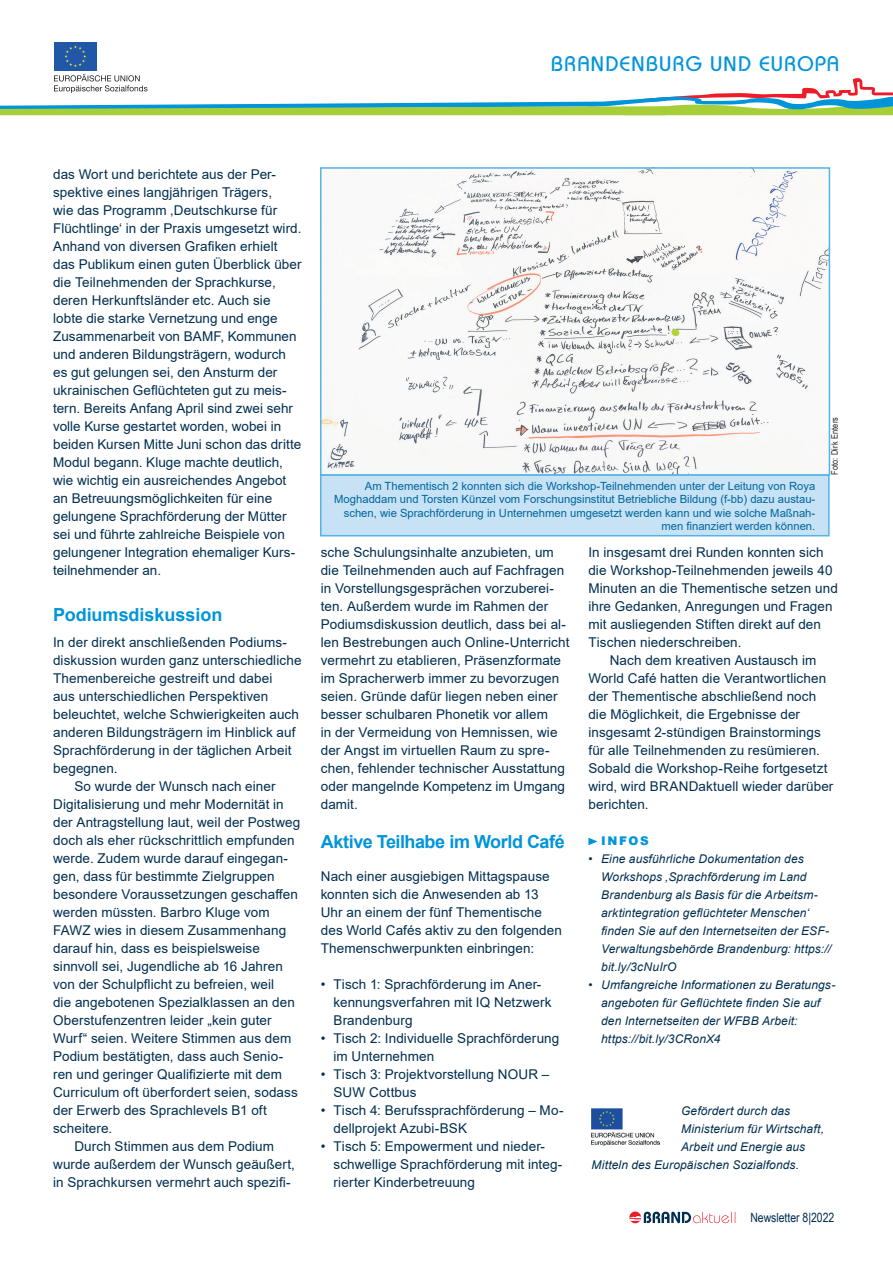
<style>
.page{position:relative;width:893px;height:1263px;background:#fff}
.page>*{position:absolute;margin:0;border:0;box-sizing:border-box;transform-origin:0 0}
.t1{font:21px "Bauhaus";letter-spacing:.07em;color:#0095d9}
.t2{font:700 18px "Arial";letter-spacing:-.015em;color:#0095d9}
.t3{font:13.5px/18px "Arial";letter-spacing:.005em;color:#002e4f}
.t4{font:12.75px "Arial Narrow";color:#002e4f}
.t5{font:italic 12px/18px "Arial";letter-spacing:.01em;color:#002e4f}
.t6{font:900 12px "Arial";letter-spacing:.135em;color:#0095d9}
.t7{font:11.25px/13.5px "Arial";color:#00679d;text-align:right}
.t8{font:9px "Arial Narrow";letter-spacing:.02em;color:#231f20}
</style>
<div class="page">
<div style="left:54px;top:42px;width:43px;height:29px;background:#2058a7"></div>
<svg style="left:65px;top:46px;width:21px;height:21px"></svg>
<svg style="left:0;top:74px;width:893px;height:41px"></svg>
<svg style="left:629px;top:1212px;width:106px;height:11px"></svg>
<img style="left:591px;top:1108px;width:69px;height:38px">
<svg style="left:588px;top:838px;width:10px;height:7px"></svg>
<div style="left:321px;top:475px;width:508px;height:61px;background:#c7e2f5"></div>
<div style="left:320px;top:474px;width:510px;height:62px;border:2px solid #54b4e5"></div>
<img style="left:323px;top:170px;width:504px;height:303px">
<div style="left:320px;top:167px;width:510px;height:309px;border:2px solid #54b4e5"></div>
<h1 class="t1" style="left:551px;top:51px;width:289px">BRANDENBURG UND EUROPA</h1>
<p class="t3" style="left:53px;top:165px;width:250px">das Wort und berichtete aus der Per&shy;spektive eines langjährigen Trägers,<br>wie das Programm ‚Deutschkurse für Flüchtlinge‘ in der Praxis umgesetzt wird.<br>Anhand von diversen Grafiken erhielt das Publikum einen guten Überblick über die Teilnehmenden der Sprachkurse, deren Herkunftsländer etc. Auch sie lobte die starke Vernetzung und enge Zusammenarbeit von BAMF, Kommunen und anderen Bildungsträgern, wodurch es gut gelungen sei, den Ansturm der ukrainischen Geflüchteten gut zu meis&shy;tern. Bereits Anfang April sind zwei sehr volle Kurse gestartet worden, wobei in beiden Kursen Mitte Juni schon das dritte Modul begann. Kluge machte deutlich, wie wichtig ein ausreichendes Angebot an Betreuungsmöglichkeiten für eine gelungene Sprachförderung der Mütter sei und führte zahlreiche Beispiele von gelungener Integration ehemaliger Kurs&shy;teilnehmender an.</p>
<h2 class="t2" style="left:53px;top:602px;width:171px">Podiumsdiskussion</h2>
<p class="t3" style="left:53px;top:633px;width:235px">In der direkt anschließenden Podiums-</p>
<p class="t3" style="left:53px;top:651px;width:250px">diskussion wurden ganz unterschiedliche</p>
<p class="t3" style="left:53px;top:669px;width:221px">Themenbereiche gestreift und dabei</p>
<p class="t3" style="left:53px;top:687px;width:217px">aus unterschiedlichen Perspektiven</p>
<p class="t3" style="left:53px;top:705px;width:247px">beleuchtet, welche Schwierigkeiten auch</p>
<p class="t3" style="left:53px;top:723px;width:244px">anderen Bildungsträgern im Hinblick auf</p>
<p class="t3" style="left:53px;top:741px;width:240px">Sprachförderung in der täglichen Arbeit</p>
<p class="t3" style="left:53px;top:759px;width:66px">begegnen.</p>
<p class="t3" style="left:74px;top:777px;width:203px">So wurde der Wunsch nach einer</p>
<p class="t3" style="left:53px;top:795px;width:232px">Digitalisierung und mehr Modernität in</p>
<p class="t3" style="left:53px;top:813px;width:249px">der Antragstellung laut, weil der Postweg</p>
<p class="t3" style="left:53px;top:831px;width:243px">doch als eher rückschrittlich empfunden</p>
<p class="t3" style="left:53px;top:849px;width:236px">werde. Zudem wurde darauf eingegan-</p>
<p class="t3" style="left:53px;top:867px;width:223px">gen, dass für bestimmte Zielgruppen</p>
<p class="t3" style="left:53px;top:885px;width:246px">besondere Voraussetzungen geschaffen</p>
<p class="t3" style="left:53px;top:903px;width:218px">werden müssten. Barbro Kluge vom</p>
<p class="t3" style="left:53px;top:921px;width:235px">FAWZ wies in diesem Zusammenhang</p>
<p class="t3" style="left:53px;top:939px;width:208px">darauf hin, dass es beispielsweise</p>
<p class="t3" style="left:53px;top:957px;width:231px">sinnvoll sei, Jugendliche ab 16 Jahren</p>
<p class="t3" style="left:53px;top:975px;width:223px">von der Schulpflicht zu befreien, weil</p>
<p class="t3" style="left:53px;top:993px;width:243px">die angebotenen Spezialklassen an den</p>
<p class="t3" style="left:53px;top:1011px;width:220px">Oberstufenzentren leider „kein guter</p>
<p class="t3" style="left:53px;top:1029px;width:240px">Wurf“ seien. Weitere Stimmen aus dem</p>
<p class="t3" style="left:53px;top:1047px;width:232px">Podium bestätigten, dass auch Senio-</p>
<p class="t3" style="left:53px;top:1065px;width:230px">ren und geringer Qualifizierte mit dem</p>
<p class="t3" style="left:53px;top:1083px;width:246px">Curriculum oft überfordert seien, sodass</p>
<p class="t3" style="left:53px;top:1101px;width:215px">der Erwerb des Sprachlevels B1 oft</p>
<p class="t3" style="left:53px;top:1119px;width:61px">scheitere.</p>
<p class="t3" style="left:74px;top:1137px;width:201px">Durch Stimmen aus dem Podium</p>
<p class="t3" style="left:53px;top:1155px;width:243px">wurde außerdem der Wunsch geäußert,</p>
<p class="t3" style="left:53px;top:1173px;width:239px">in Sprachkursen vermehrt auch spezifi-</p>
<p class="t7" style="left:334px;top:479px;width:483px">Am Thementisch 2 konnten sich die Workshop-Teilnehmenden unter der Leitung von Roya Moghaddam und Torsten Künzel vom Forschungsinstitut Betriebliche Bildung (f-bb) dazu austau&shy;schen, wie Sprachförderung in Unternehmen umgesetzt werden kann und wie solche Maßnah&shy;men finanziert werden können.</p>
<p class="t8" style="left:828px;top:475px;width:59px;rotate:-90deg">Foto: Dirk Enters</p>
<p class="t3" style="left:321px;top:543px;width:250px">sche Schulungsinhalte anzubieten, um die Teilnehmenden auch auf Fachfragen in Vorstellungsgesprächen vorzuberei&shy;ten. Außerdem wurde im Rahmen der Podiumsdiskussion deutlich, dass bei al&shy;len Bestrebungen auch Online-Unterricht vermehrt zu etablieren, Präsenzformate im Spracherwerb immer zu bevorzugen seien. Gründe dafür liegen neben einer besser schulbaren Phonetik vor allem<br>in der Vermeidung von Hemnissen, wie der Angst im virtuellen Raum zu spre&shy;chen, fehlender technischer Ausstattung oder mangelnde Kompetenz im Umgang damit.</p>
<h2 class="t2" style="left:321px;top:829px;width:246px">Aktive Teilhabe im World Café</h2>
<p class="t3" style="left:321px;top:867px;width:243px">Nach einer ausgiebigen Mittagspause konnten sich die Anwesenden ab 13<br>Uhr an einem der fünf Thementische des World Cafés aktiv zu den folgenden Themenschwerpunkten einbringen:</p>
<p class="t3" style="left:333px;top:975px;width:220px;text-indent:-13px">• Tisch 1: Sprachförderung im Aner&shy;kennungsverfahren mit IQ Netzwerk<br>Brandenburg</p>
<p class="t3" style="left:333px;top:1029px;width:227px;text-indent:-13px">• Tisch 2: Individuelle Sprachförderung im Unternehmen</p>
<p class="t3" style="left:333px;top:1065px;width:217px;text-indent:-13px">• Tisch 3: Projektvorstellung NOUR –<br>SUW Cottbus</p>
<p class="t3" style="left:333px;top:1101px;width:232px;text-indent:-13px">• Tisch 4: Berufssprachförderung – Mo&shy;dellprojekt Azubi-BSK</p>
<p class="t3" style="left:333px;top:1137px;width:230px;text-indent:-13px">• Tisch 5: Empowerment und nieder&shy;schwellige Sprachförderung mit integ&shy;rierter Kinderbetreuung</p>
<p class="t3" style="left:588px;top:543px;width:237px">In insgesamt drei Runden konnten sich</p>
<p class="t3" style="left:588px;top:561px;width:246px">die Workshop-Teilnehmenden jeweils 40</p>
<p class="t3" style="left:588px;top:579px;width:251px">Minuten an die Thementische setzen und</p>
<p class="t3" style="left:588px;top:597px;width:246px">ihre Gedanken, Anregungen und Fragen</p>
<p class="t3" style="left:588px;top:615px;width:234px">mit ausliegenden Stiften direkt auf den</p>
<p class="t3" style="left:588px;top:633px;width:155px">Tischen niederschreiben.</p>
<p class="t3" style="left:610px;top:651px;width:208px">Nach dem kreativen Austausch im</p>
<p class="t3" style="left:588px;top:669px;width:239px">World Café hatten die Verantwortlichen</p>
<p class="t3" style="left:588px;top:687px;width:230px">der Thementische abschließend noch</p>
<p class="t3" style="left:588px;top:705px;width:213px">die Möglichkeit, die Ergebnisse der</p>
<p class="t3" style="left:588px;top:723px;width:234px">insgesamt 2-stündigen Brainstormings</p>
<p class="t3" style="left:588px;top:741px;width:233px">für alle Teilnehmenden zu resümieren.</p>
<p class="t3" style="left:588px;top:759px;width:241px">Sobald die Workshop-Reihe fortgesetzt</p>
<p class="t3" style="left:588px;top:777px;width:247px">wird, wird BRANDaktuell wieder darüber</p>
<p class="t3" style="left:588px;top:795px;width:62px">berichten.</p>
<p class="t6" style="left:601px;top:832px;width:49px">INFOS</p>
<p class="t5" style="left:601px;top:850px;width:232px;text-indent:-13px">• Eine ausführliche Dokumentation des Workshops ‚Sprachförderung im Land Brandenburg als Basis für die Arbeitsm&shy;arktintegration geflüchteter Menschen‘ finden Sie auf den Internetseiten der ESF-Verwaltungsbehörde Brandenburg: https:// bit.ly/3cNuIrO</p>
<p class="t5" style="left:601px;top:976px;width:236px;text-indent:-13px">• Umfangreiche Informationen zu Beratungs&shy;angeboten für Geflüchtete finden Sie auf den Internetseiten der WFBB Arbeit: https://bit.ly/3CRonX4</p>
<p class="t5" style="left:681px;top:1102px;width:111px">Gefördert durch das</p>
<p class="t5" style="left:681px;top:1120px;width:145px">Ministerium für Wirtschaft,</p>
<p class="t5" style="left:681px;top:1138px;width:126px">Arbeit und Energie aus</p>
<p class="t5" style="left:591px;top:1156px;width:209px">Mitteln des Europäischen Sozialfonds.</p>
<p class="t4" style="left:750px;top:1208px;width:86px">Newsletter 8|2022</p>
</div>
